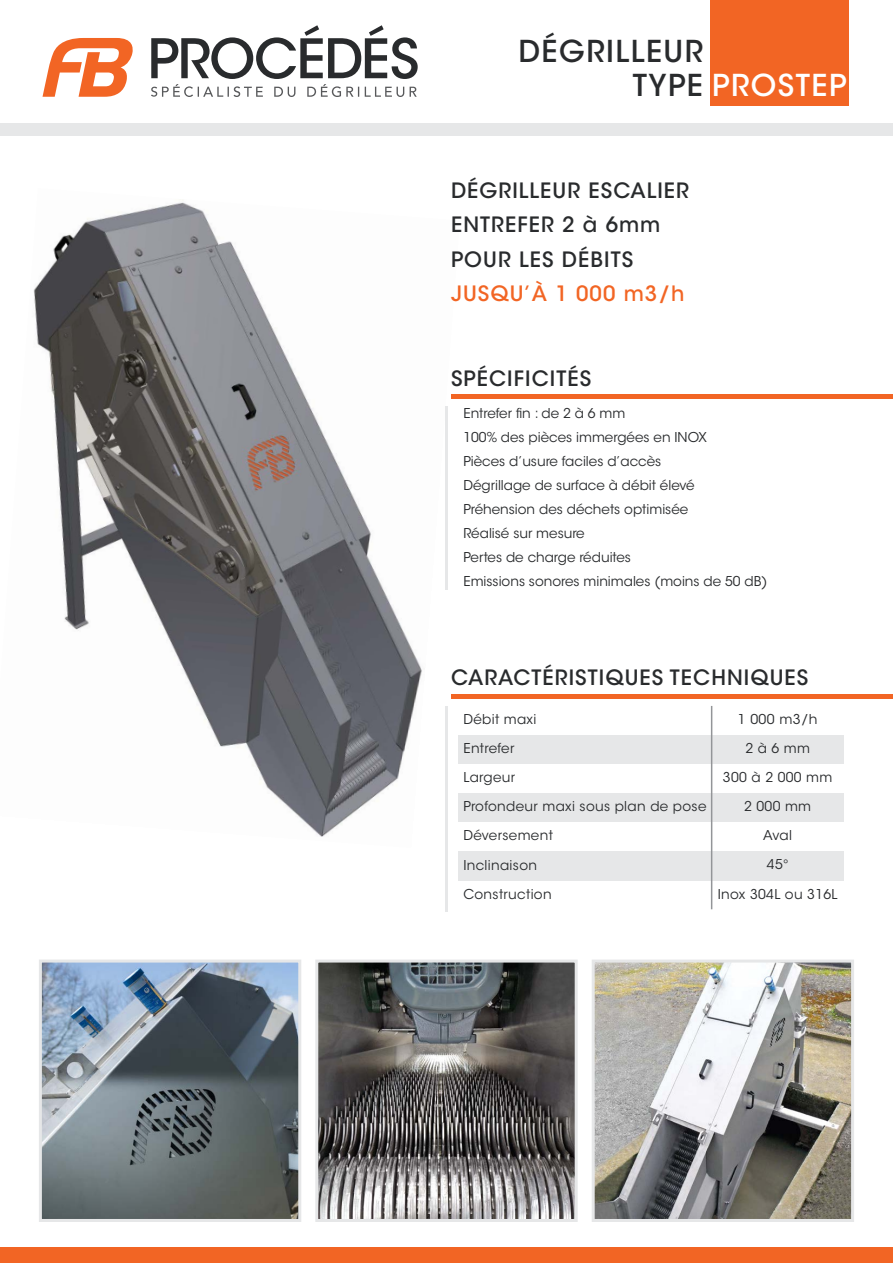
<style>
.page{position:relative;width:893px;height:1263px;background:#fff}
.page>*{position:absolute;margin:0;border:0;box-sizing:border-box;transform-origin:0 0}
.t1{font:500 30px/34.5px "ITC Avant Garde Std";letter-spacing:.05em;color:#292b2d}
.t2{font:500 21px/34.5px "ITC Avant Garde Std";letter-spacing:.05em;color:#292b2d}
.t3{font:500 21px "ITC Avant Garde Std";letter-spacing:.05em;color:#f26524}
.t4{font:13.5px/24px "ITC Avant Garde Std";color:#292b2d}
.t5{font:13.5px/29.1px "ITC Avant Garde Std";letter-spacing:.025em;color:#292b2d}
.s1{color:#fff}
</style>
<div class="page">
<img style="left:33px;top:200px;width:427px;height:648px">
<svg style="left:151px;top:25px;width:267px;height:72px"></svg>
<svg style="left:43px;top:38px;width:90px;height:59px"></svg>
<div style="left:0;top:123px;width:893px;height:13px;background:#e6e7e8"></div>
<div style="left:0;top:1247px;width:893px;height:16px;background:#f26524"></div>
<hr style="left:451px;top:395px;width:442px;height:4px;background:#f26524">
<hr style="left:445px;top:406px;width:2px;height:184px;background:#e6e7e8">
<hr style="left:451px;top:694px;width:442px;height:4px;background:#f26524">
<div style="left:712px;top:735px;width:132px;height:29px;background:#e6e7e8"></div>
<div style="left:712px;top:793px;width:132px;height:29px;background:#e6e7e8"></div>
<div style="left:712px;top:851px;width:132px;height:29px;background:#e6e7e8"></div>
<div style="left:458px;top:706px;width:254px;height:29px;background:#fff"></div>
<div style="left:458px;top:735px;width:254px;height:29px;background:#e6e7e8"></div>
<div style="left:458px;top:764px;width:254px;height:29px;background:#fff"></div>
<div style="left:458px;top:793px;width:254px;height:29px;background:#e6e7e8"></div>
<div style="left:451px;top:822px;width:261px;height:29px;background:#fff"></div>
<div style="left:458px;top:851px;width:254px;height:29px;background:#e6e7e8"></div>
<hr style="left:711px;top:706px;width:1px;height:203px;background:#939598">
<div style="left:710px;top:0;width:139px;height:106px;background:#f26524"></div>
<hr style="left:445px;top:706px;width:2px;height:205px;background:#e6e7e8">
<img style="left:43px;top:963px;width:254px;height:255px">
<div style="left:39px;top:959px;width:262px;height:263px;border:3px solid #e6e7e8"></div>
<img style="left:319px;top:963px;width:255px;height:255px">
<div style="left:315px;top:959px;width:263px;height:263px;border:3px solid #e6e7e8"></div>
<img style="left:596px;top:963px;width:254px;height:255px">
<div style="left:592px;top:959px;width:262px;height:263px;border:3px solid #e6e7e8"></div>
<h1 class="t1" style="left:633px;top:34px;width:215px;text-indent:-114px">DÉGRILLEUR<br>TYPE <span class="s1">PROSTEP</span></h1>
<h2 class="t2" style="left:451px;top:173px;width:240px">DÉGRILLEUR ESCALIER<br>ENTREFER 2 à 6mm<br>POUR LES DÉBITS</h2>
<h2 class="t3" style="left:451px;top:280px;width:235px">JUSQU’À 1 000 m3/h</h2>
<h2 class="t2" style="left:451px;top:361px;width:142px">SPÉCIFICITÉS</h2>
<p class="t4" style="left:463px;top:401px;width:306px">Entrefer fin : de 2 à 6 mm<br>100% des pièces immergées en INOX<br>Pièces d’usure faciles d’accès<br>Dégrillage de surface à débit élevé<br>Préhension des déchets optimisée<br>Réalisé sur mesure<br>Pertes de charge réduites<br>Emissions sonores minimales (moins de 50 dB)</p>
<h2 class="t2" style="left:451px;top:661px;width:359px">CARACTÉRISTIQUES TECHNIQUES</h2>
<p class="t5" style="left:463px;top:705px;width:245px">Débit maxi<br>Entrefer<br>Largeur<br>Profondeur maxi sous plan de pose<br>Déversement<br>Inclinaison<br>Construction</p>
<p class="t5" style="left:718px;top:705px;width:121px;text-align:center">1 000 m3/h<br>2 à 6 mm<br>300 à 2 000 mm<br>2 000 mm<br>Aval<br>45°<br>Inox 304L ou 316L</p>
</div>
